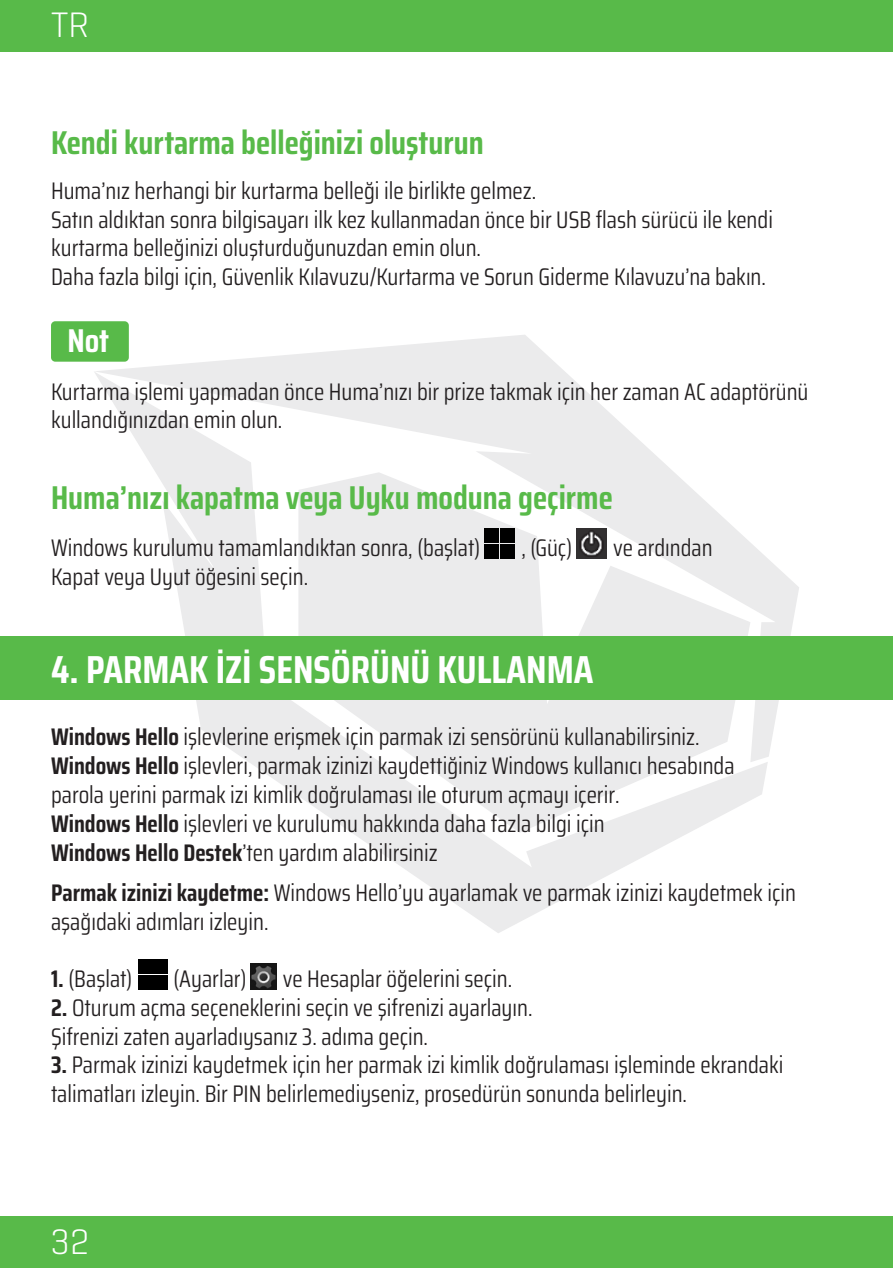
<style>
.page{position:relative;width:893px;height:1268px;background:#fff}
.page>*{position:absolute;margin:0;border:0;box-sizing:border-box;transform-origin:0 0}
.Başlık_Lvl-2{font:700 39px "Saira Condensed";color:#fff}
.t1{font:300 36px "Geogrotesque";color:#fff}
.Başlık_Lvl-2-2{font:700 33px "Saira Condensed";color:#58ba49}
.t2{font:700 33px "Saira Condensed";color:#fff}
.t3{font:24px/28.8px "Saira Condensed";color:#231f20}
.s1{font-weight:700}
</style>
<div class="page">
<div style="left:0;top:0;width:893px;height:51px;background:#58ba49"></div>
<div style="left:0;top:1216px;width:893px;height:51px;background:#58ba49"></div>
<svg style="left:94px;top:335px;width:705px;height:422px"></svg>
<svg style="left:94px;top:371px;width:674px;height:562px"></svg>
<svg style="left:298px;top:472px;width:452px;height:360px;fill:#ebebec"></svg>
<img style="left:251px;top:963px;width:25px;height:26px">
<div style="left:51px;top:321px;width:78px;height:40px;background:#58ba49;border-radius:4px"></div>
<img style="left:577px;top:528px;width:30px;height:30px">
<div style="left:0;top:636px;width:893px;height:63px;background:#58ba49"></div>
<div style="left:485px;top:528px;width:14px;height:14px;background:#000"></div>
<div style="left:500px;top:528px;width:14px;height:14px;background:#000"></div>
<div style="left:485px;top:544px;width:14px;height:14px;background:#000"></div>
<div style="left:500px;top:544px;width:14px;height:14px;background:#000"></div>
<div style="left:138px;top:959px;width:14px;height:14px;background:#000"></div>
<div style="left:154px;top:959px;width:14px;height:14px;background:#000"></div>
<div style="left:138px;top:975px;width:14px;height:14px;background:#000"></div>
<div style="left:154px;top:975px;width:14px;height:14px;background:#000"></div>
<h2 class="t1" style="left:51px;top:2px;width:40px">TR</h2>
<p class="Başlık_Lvl-2-2" style="left:51px;top:115px;width:434px">Kendi kurtarma belleğinizi oluşturun</p>
<p class="t3" style="left:51px;top:175px;width:487px">Huma’nız herhangi bir kurtarma belleği ile birlikte gelmez.</p>
<p class="t3" style="left:51px;top:204px;width:723px">Satın aldıktan sonra bilgisayarı ilk kez kullanmadan önce bir USB flash sürücü ile kendi</p>
<p class="t3" style="left:51px;top:233px;width:432px">kurtarma belleğinizi oluşturduğunuzdan emin olun.</p>
<p class="t3" style="left:51px;top:261px;width:716px">Daha fazla bilgi için, Güvenlik Kılavuzu/Kurtarma ve Sorun Giderme Kılavuzu’na bakın.</p>
<p class="t2" style="left:68px;top:314px;width:43px">Not</p>
<p class="t3" style="left:51px;top:376px;width:759px">Kurtarma işlemi yapmadan önce Huma’nızı bir prize takmak için her zaman AC adaptörünü kullandığınızdan emin olun.</p>
<p class="Başlık_Lvl-2-2" style="left:51px;top:470px;width:563px">Huma’nızı kapatma veya Uyku moduna geçirme</p>
<p class="t3" style="left:51px;top:532px;width:431px">Windows kurulumu tamamlandıktan sonra, (başlat)</p>
<p class="t3" style="left:521px;top:532px;width:52px">, (Güç)</p>
<p class="t3" style="left:613px;top:532px;width:101px">ve ardından</p>
<p class="t3" style="left:51px;top:561px;width:259px">Kapat veya Uyut öğesini seçin.</p>
<p class="Başlık_Lvl-2" style="left:51px;top:637px;width:544px">4. PARMAK İZİ SENSÖRÜNÜ KULLANMA</p>
<p class="t3" style="left:51px;top:721px;width:650px"><span class="s1">Windows Hello</span> işlevlerine erişmek için parmak izi sensörünü kullanabilirsiniz.</p>
<p class="t3" style="left:51px;top:750px;width:685px"><span class="s1">Windows Hello</span> işlevleri, parmak izinizi kaydettiğiniz Windows kullanıcı hesabında</p>
<p class="t3" style="left:51px;top:779px;width:570px">parola yerini parmak izi kimlik doğrulaması ile oturum açmayı içerir.</p>
<p class="t3" style="left:51px;top:807px;width:555px"><span class="s1">Windows Hello</span> işlevleri ve kurulumu hakkında daha fazla bilgi için</p>
<p class="t3" style="left:51px;top:836px;width:388px"><span class="s1">Windows Hello Destek</span>’ten yardım alabilirsiniz</p>
<p class="t3" style="left:51px;top:877px;width:746px"><span class="s1">Parmak izinizi kaydetme:</span> Windows Hello’yu ayarlamak ve parmak izinizi kaydetmek için</p>
<p class="t3" style="left:51px;top:906px;width:219px">aşağıdaki adımları izleyin.</p>
<p class="t3" style="left:51px;top:963px;width:83px"><span class="s1">1.</span> (Başlat)</p>
<p class="t3" style="left:173px;top:963px;width:75px">(Ayarlar)</p>
<p class="t3" style="left:283px;top:963px;width:231px">ve Hesaplar öğelerini seçin.</p>
<p class="t3" style="left:51px;top:991px;width:483px"><span class="s1">2.</span> Oturum açma seçeneklerini seçin ve şifrenizi ayarlayın.</p>
<p class="t3" style="left:51px;top:1020px;width:379px">Şifrenizi zaten ayarladıysanız 3. adıma geçin.</p>
<p class="t3" style="left:51px;top:1049px;width:734px"><span class="s1">3.</span> Parmak izinizi kaydetmek için her parmak izi kimlik doğrulaması işleminde ekrandaki talimatları izleyin. Bir PIN belirlemediyseniz, prosedürün sonunda belirleyin.</p>
<h2 class="t1" style="left:50px;top:1219px;width:40px">32</h2>
</div>
